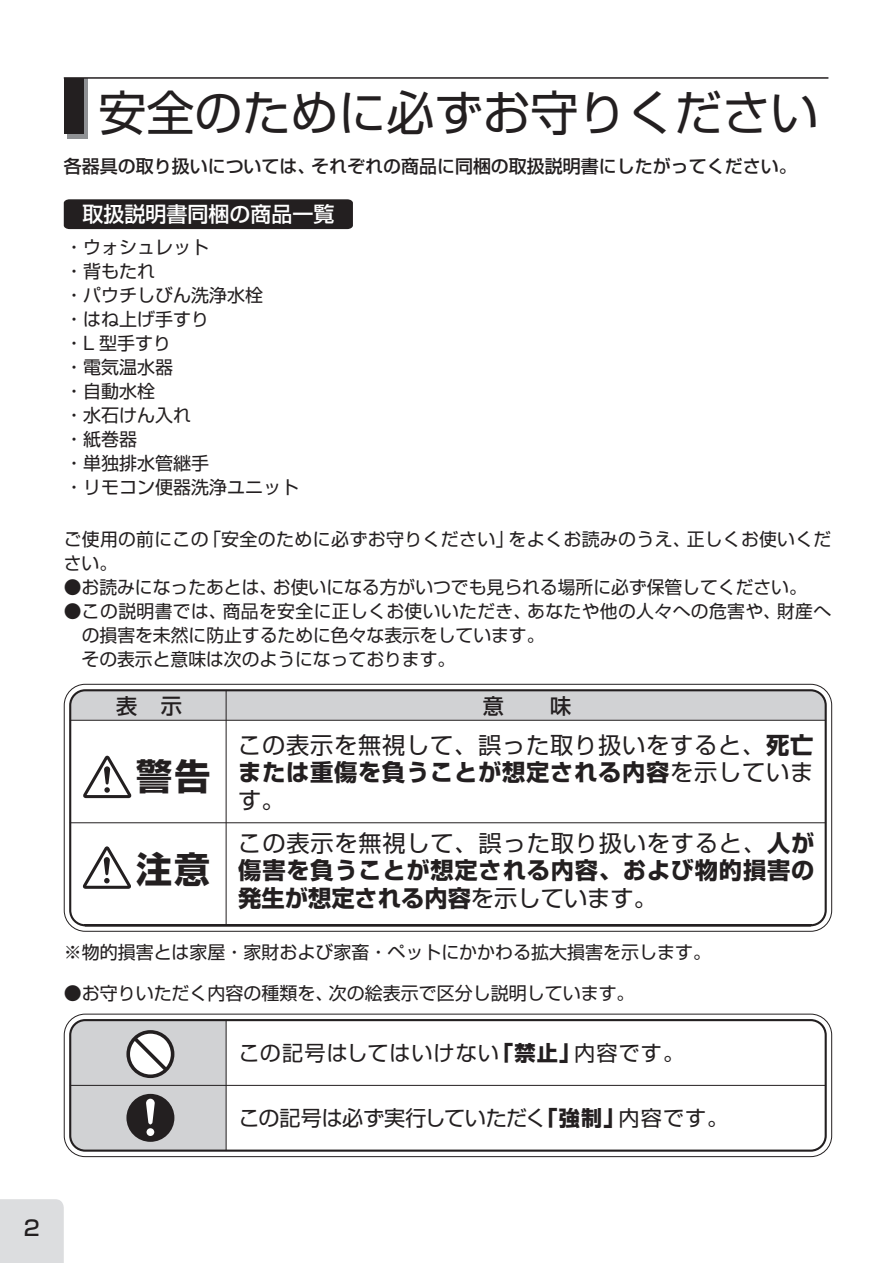
<style>
.page{position:relative;width:893px;height:1263px;background:#fff}
.page>*{position:absolute;margin:0;border:0;box-sizing:border-box;transform-origin:0 0}
.t1{font:48px "Shin Go Pro";color:#231f20}
.t2{font:700 36px "Shin Go Pro";color:#231f20}
.t3{font:700 23.25px/27.5px "Shin Go Pro";letter-spacing:.035em;color:#231f20;text-align:justify}
.t4{font:23.25px/27.5px "Shin Go Pro";letter-spacing:.03em;color:#231f20;text-align:justify}
.t5{font:21.15px "Shin Go Pro";color:#231f20}
.t6{font:21.15px "Shin Go Pro";letter-spacing:.045em;color:#231f20}
.t7{font:500 21.15px "Shin Go Pro";color:#231f20}
.t8{font:500 21px "Shin Go Pro";color:#fff}
.t9{font:500 21px "Shin Go Pro";color:#231f20}
.t10{font:18px/24px "Shin Go Pro";color:#231f20}
.t11{font:18px/24px "Shin Go Pro";letter-spacing:.02em;color:#231f20}
.t12{font:500 18px "Shin Go Pro";color:#231f20}
.s1{font-weight:700}
.s2{font-weight:400}
</style>
<div class="page">
<div style="left:0;top:1199px;width:64px;height:64px;background:#dcdddf"></div>
<svg style="left:67px;top:79px;width:20px;height:59px"></svg>
<div style="left:64px;top:78px;width:19px;height:56px;background:#231f20"></div>
<hr style="left:64px;top:77px;width:764px;height:2px;background:#231f20">
<div style="left:64px;top:199px;width:289px;height:30px;background:#231f20"></div>
<div style="left:64px;top:684px;width:768px;height:248px;border:1px solid #231f20;border-radius:21px"></div>
<svg style="left:68px;top:688px;width:760px;height:239px"></svg>
<hr style="left:70px;top:720px;width:756px;height:1px;background:#231f20">
<hr style="left:70px;top:822px;width:756px;height:1px;background:#231f20">
<svg style="left:83px;top:756px;width:48px;height:42px"></svg>
<svg style="left:83px;top:846px;width:48px;height:43px"></svg>
<hr style="left:226px;top:690px;width:1px;height:235px;background:#231f20">
<div style="left:64px;top:1014px;width:768px;height:143px;border:1px solid #231f20;border-radius:21px"></div>
<div style="left:69px;top:1019px;width:758px;height:133px;border:2px solid #231f20;border-radius:15px"></div>
<hr style="left:226px;top:1020px;width:1px;height:130px;background:#231f20">
<svg style="left:70px;top:1020px;width:156px;height:130px;background:#bcbcbe"></svg>
<hr style="left:70px;top:1085px;width:756px;height:1px;background:#231f20">
<h1 class="t1" style="left:98px;top:73px;width:722px">安全のために必ずお守りください</h1>
<p class="t12" style="left:64px;top:152px;width:734px">各器具の取り扱いについては、それぞれの商品に同梱の取扱説明書にしたがってください。</p>
<p class="t8" style="left:82px;top:197px;width:253px">取扱説明書同梱の商品一覧</p>
<p class="t10" style="left:65px;top:233px;width:235px">・ウォシュレット<br>・背もたれ<br>・パウチしびん洗浄水栓<br>・はね上げ手すり<br>・L 型手すり<br>・電気温水器<br>・自動水栓<br>・水石けん入れ<br>・紙巻器<br>・単独排水管継手<br>・リモコン便器洗浄ユニット</p>
<p class="t11" style="left:64px;top:525px;width:769px">ご使用の前にこの「安全のために必ずお守りください」をよくお読みのうえ、正しくお使いください。</p>
<p class="t10" style="left:64px;top:573px;width:745px">●お読みになったあとは、お使いになる方がいつでも見られる場所に必ず保管してください。</p>
<p class="t11" style="left:64px;top:597px;width:769px">●この説明書では、商品を安全に正しくお使いいただき、あなたや他の人々への危害や、財産へ</p>
<p class="t10" style="left:82px;top:621px;width:464px">の損害を未然に防止するために色々な表示をしています。</p>
<p class="t10" style="left:64px;top:645px;width:393px">　その表示と意味は次のようになっております。</p>
<p class="t7" style="left:116px;top:688px;width:67px">表　示</p>
<p class="t7" style="left:483px;top:688px;width:90px">意　　味</p>
<p class="t4" style="left:238px;top:728px;width:576px">この表示を無視して、誤った取り扱いをすると、<span class="s1">死亡または重傷を負うことが想定される内容</span>を示しています。</p>
<p class="t3" style="left:238px;top:827px;width:578px"><span class="s2">この表示を無視して、誤った取り扱いをすると、</span>人が傷害を負うことが想定される内容、および物的損害の発生が想定される内容<span class="s2">を示しています。</span></p>
<h2 class="t2" style="left:136px;top:747px;width:76px">警告</h2>
<h2 class="t2" style="left:136px;top:841px;width:76px">注意</h2>
<p class="t10" style="left:64px;top:938px;width:649px">※物的損害とは家屋・家財および家畜・ペットにかかわる拡大損害を示します。</p>
<p class="t10" style="left:64px;top:978px;width:572px">●お守りいただく内容の種類を、次の絵表示で区分し説明しています。</p>
<p class="t6" style="left:239px;top:1035px;width:447px">この記号はしてはいけない<span class="s1">「禁止」</span>内容です。</p>
<p class="t5" style="left:239px;top:1101px;width:491px">この記号は必ず実行していただく<span class="s1">「強制」</span>内容です。</p>
<p class="t9" style="left:24px;top:1210px;width:17px">2</p>
</div>
